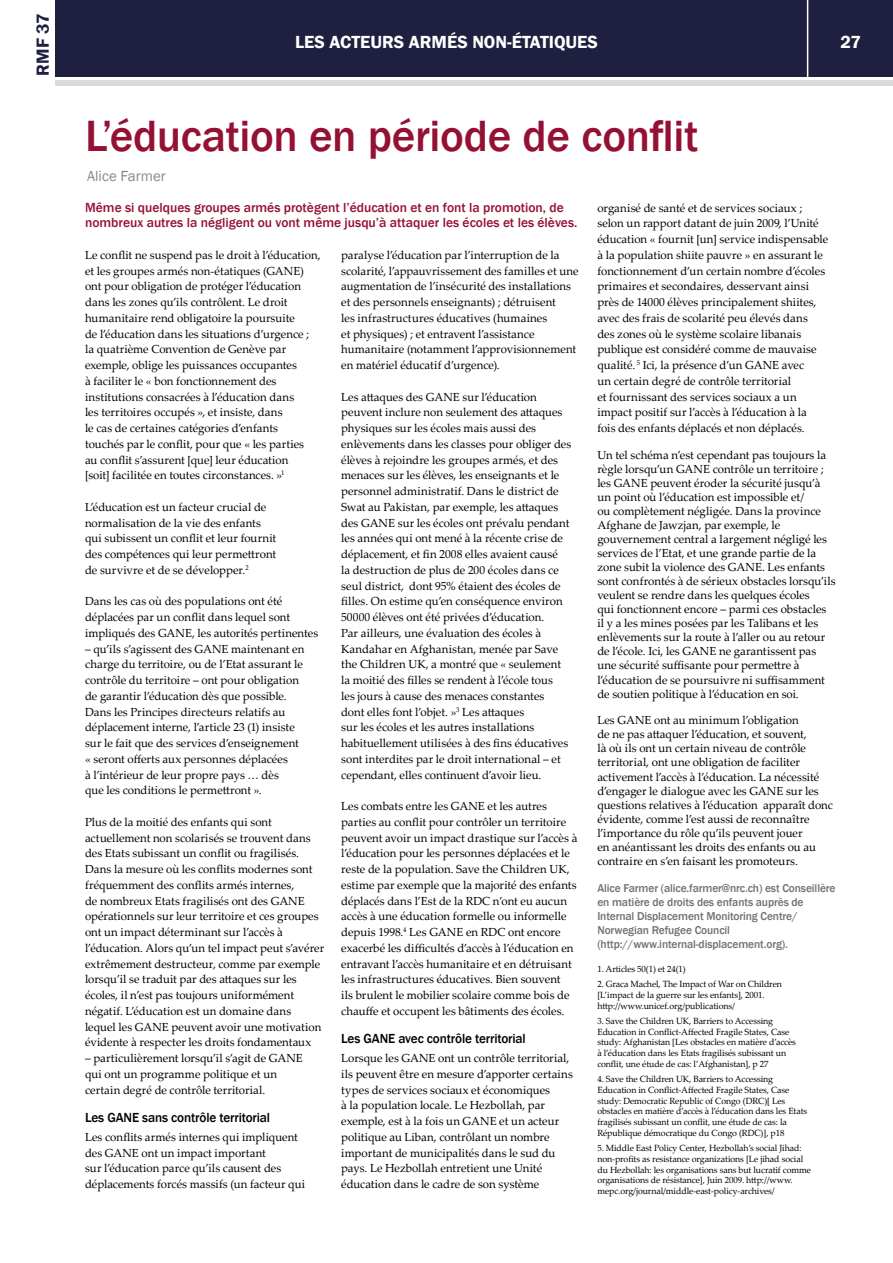
<style>
.page{position:relative;width:893px;height:1263px;background:#fff}
.page>*{position:absolute;margin:0;border:0;box-sizing:border-box;transform-origin:0 0}
.t1{font:500 45px "Franklin Gothic";letter-spacing:-.01em;color:#951134}
.t2{font:600 18px "Franklin Gothic";color:#fff}
.t3{font:600 18px "Franklin Gothic";color:#1f203f}
.t4{font:15px "Franklin Gothic";color:#87888a}
.t5{font:500 13.5px/15.8px "Franklin Gothic";color:#951134}
.t6{font:500 13.5px "Franklin Gothic";letter-spacing:-.01em;color:#000}
.t7{font:11.7px/15.8px "Palatino Linotype";color:#000}
.t8{font:500 11.7px/14.1px "Franklin Gothic";letter-spacing:-.01em;color:#707172}
.t9{font:9px/10.8px "Palatino Linotype";letter-spacing:-.01em;color:#000}
.s1{font-size:12px}
</style>
<div class="page">
<div style="left:56px;top:0;width:837px;height:77px;background:#1f203f"></div>
<div style="left:56px;top:80px;width:837px;height:5px;background:#d9dadb"></div>
<hr style="left:807px;top:0;width:1px;height:78px;background:#fff">
<h2 class="t3" style="left:32px;top:76px;width:64px;rotate:-90deg">RMF 37</h2>
<h2 class="t2" style="left:295px;top:31px;width:304px">LES ACTEURS ARMÉS NON-ÉTATIQUES</h2>
<h2 class="t2" style="left:840px;top:31px;width:22px">27</h2>
<h1 class="t1" style="left:85px;top:108px;width:615px">L’éducation en période de conflit</h1>
<p class="t4" style="left:87px;top:167px;width:80px">Alice Farmer</p>
<p class="t5" style="left:85px;top:199px;width:494px">Même si quelques groupes armés protègent l’éducation et en font la promotion, de nombreux autres la négligent ou vont même jusqu’à attaquer les écoles et les élèves.</p>
<p class="t7" style="left:597px;top:199px;width:233px">organisé de santé et de services sociaux ; selon un rapport datant de juin 2009, l’Unité éducation « fournit [un] service indispensable à la population shiite pauvre » en assurant le fonctionnement d’un certain nombre d’écoles primaires et secondaires, desservant ainsi près de 14000 élèves principalement shiites, avec des frais de scolarité peu élevés dans<br>des zones où le système scolaire libanais publique est considéré comme de mauvaise qualité. <sup>5</sup> Ici, la présence d’un GANE avec<br>un certain degré de contrôle territorial<br>et fournissant des services sociaux a un impact positif sur l’accès à l’éducation à la<br>fois des enfants déplacés et non déplacés.</p>
<p class="t7" style="left:597px;top:447px;width:240px;line-height:14.1px">Un tel schéma n’est cependant pas toujours la règle lorsqu’un GANE contrôle un territoire ; les GANE peuvent éroder la sécurité jusqu’à un point où l’éducation est impossible et/<br>ou complètement négligée. Dans la province Afghane de Jawzjan, par exemple, le gouvernement central a largement négligé les services de l’Etat, et une grande partie de la zone subit la violence des GANE. Les enfants sont confrontés à de sérieux obstacles lorsqu’ils veulent se rendre dans les quelques écoles<br>qui fonctionnent encore – parmi ces obstacles il y a les mines posées par les Talibans et les enlèvements sur la route à l’aller ou au retour de l’école. Ici, les GANE ne garantissent pas une sécurité suffisante pour permettre à l’éducation de se poursuivre ni suffisamment de soutien politique à l’éducation en soi.</p>
<p class="t7" style="left:597px;top:713px;width:237px;line-height:14.1px">Les GANE ont au minimum l’obligation<br>de ne pas attaquer l’éducation, et souvent,<br>là où ils ont un certain niveau de contrôle territorial, ont une obligation de faciliter activement l’accès à l’éducation. La nécessité d’engager le dialogue avec les GANE sur les questions relatives à l’éducation apparaît donc évidente, comme l’est aussi de reconnaître l’importance du rôle qu’ils peuvent jouer<br>en anéantissant les droits des enfants ou au contraire en s’en faisant les promoteurs.</p>
<p class="t8" style="left:597px;top:881px;width:240px">Alice Farmer (alice.farmer@nrc.ch) est Conseillère en matière de droits des enfants auprès de Internal Displacement Monitoring Centre/ Norwegian Refugee Council (http://www.internal-displacement.org).</p>
<p class="t9" style="left:597px;top:963px;width:90px">1. Articles 50(1) et 24(1)</p>
<p class="t9" style="left:597px;top:978px;width:186px">2. Graca Machel, The Impact of War on Children [L’impact de la guerre sur les enfants], 2001. http://www.unicef.org/publications/</p>
<p class="t9" style="left:597px;top:1015px;width:200px">3. Save the Children UK, Barriers to Accessing Education in Conflict-Affected Fragile States, Case study: Afghanistan [Les obstacles en matière d’accès à l’éducation dans les Etats fragilisés subissant un conflit, une étude de cas: l’Afghanistan], p 27</p>
<p class="t9" style="left:597px;top:1073px;width:211px">4. Save the Children UK, Barriers to Accessing Education in Conflict-Affected Fragile States, Case study: Democratic Republic of Congo (DRC)[ Les obstacles en matière d’accès à l’éducation dans les Etats fragilisés subissant un conflit, une étude de cas: la République démocratique du Congo (RDC)], p18</p>
<p class="t9" style="left:597px;top:1142px;width:215px">5. Middle East Policy Center, Hezbollah’s social Jihad: non-profits as resistance organizations [Le jihad social du Hezbollah: les organisations sans but lucratif comme organisations de résistance], Juin 2009. http://www. mepc.org/journal/middle-east-policy-archives/</p>
<p class="t7" style="left:341px;top:246px;width:239px">paralyse l’éducation par l’interruption de la scolarité, l’appauvrissement des familles et une augmentation de l’insécurité des installations et des personnels enseignants) ; détruisent<br>les infrastructures éducatives (humaines<br>et physiques) ; et entravent l’assistance humanitaire (notamment l’approvisionnement en matériel éducatif d’urgence).</p>
<p class="t7" style="left:341px;top:388px;width:232px">Les attaques des GANE sur l’éducation peuvent inclure non seulement des attaques physiques sur les écoles mais aussi des enlèvements dans les classes pour obliger des élèves à rejoindre les groupes armés, et des menaces sur les élèves, les enseignants et le personnel administratif. Dans le district de Swat au Pakistan, par exemple, les attaques des GANE sur les écoles ont prévalu pendant les années qui ont mené à la récente crise de déplacement, et fin 2008 elles avaient causé<br>la destruction de plus de 200 écoles dans ce seul district, dont 95% étaient des écoles de filles. On estime qu’en conséquence environ 50000 élèves ont été privées d’éducation.<br>Par ailleurs, une évaluation des écoles à Kandahar en Afghanistan, menée par Save the Children UK, a montré que « seulement la moitié des filles se rendent à l’école tous<br>les jours à cause des menaces constantes<br>dont elles font l’objet. »<sup>3</sup> Les attaques<br>sur les écoles et les autres installations habituellement utilisées à des fins éducatives sont interdites par le droit international – et cependant, elles continuent d’avoir lieu.</p>
<p class="t7" style="left:341px;top:798px;width:238px">Les combats entre les GANE et les autres parties au conflit pour contrôler un territoire peuvent avoir un impact drastique sur l’accès à l’éducation pour les personnes déplacées et le reste de la population. Save the Children UK, estime par exemple que la majorité des enfants déplacés dans l’Est de la RDC n’ont eu aucun accès à une éducation formelle ou informelle depuis 1998.<sup>4</sup> Les GANE en RDC ont encore exacerbé les difficultés d’accès à l’éducation en entravant l’accès humanitaire et en détruisant les infrastructures éducatives. Bien souvent<br>ils brulent le mobilier scolaire comme bois de chauffe et occupent les bâtiments des écoles<span class="s1">.</span></p>
<p class="t6" style="left:341px;top:1030px;width:186px">Les GANE avec contrôle territorial</p>
<p class="t7" style="left:341px;top:1050px;width:233px">Lorsque les GANE ont un contrôle territorial, ils peuvent être en mesure d’apporter certains types de services sociaux et économiques<br>à la population locale. Le Hezbollah, par exemple, est à la fois un GANE et un acteur politique au Liban, contrôlant un nombre important de municipalités dans le sud du pays. Le Hezbollah entretient une Unité éducation dans le cadre de son système</p>
<p class="t7" style="left:85px;top:246px;width:237px">Le conflit ne suspend pas le droit à l’éducation, et les groupes armés non-étatiques (GANE) ont pour obligation de protéger l’éducation dans les zones qu’ils contrôlent. Le droit humanitaire rend obligatoire la poursuite<br>de l’éducation dans les situations d’urgence ; la quatrième Convention de Genève par exemple, oblige les puissances occupantes<br>à faciliter le « bon fonctionnement des institutions consacrées à l’éducation dans<br>les territoires occupés », et insiste, dans<br>le cas de certaines catégories d’enfants<br>touchés par le conflit, pour que « les parties<br>au conflit s’assurent [que] leur éducation<br>[soit] facilitée en toutes circonstances. »<sup>1</sup></p>
<p class="t7" style="left:85px;top:498px;width:193px">L’éducation est un facteur crucial de normalisation de la vie des enfants qui subissent un conflit et leur fournit des compétences qui leur permettront de survivre et de se développer.<sup>2</sup></p>
<p class="t7" style="left:85px;top:593px;width:235px">Dans les cas où des populations ont été déplacées par un conflit dans lequel sont impliqués des GANE, les autorités pertinentes</p>
<p class="t7" style="left:85px;top:640px;width:221px">– qu’ils s’agissent des GANE maintenant en charge du territoire, ou de l’Etat assurant le contrôle du territoire – ont pour obligation de garantir l’éducation dès que possible.<br>Dans les Principes directeurs relatifs au déplacement interne, l’article 23 (1) insiste sur le fait que des services d’enseignement « seront offerts aux personnes déplacées<br>à l’intérieur de leur propre pays … dès<br>que les conditions le permettront ».</p>
<p class="t7" style="left:85px;top:813px;width:241px">Plus de la moitié des enfants qui sont actuellement non scolarisés se trouvent dans des Etats subissant un conflit ou fragilisés.<br>Dans la mesure où les conflits modernes sont fréquemment des conflits armés internes,<br>de nombreux Etats fragilisés ont des GANE opérationnels sur leur territoire et ces groupes ont un impact déterminant sur l’accès à l’éducation. Alors qu’un tel impact peut s’avérer extrêmement destructeur, comme par exemple lorsqu’il se traduit par des attaques sur les écoles, il n’est pas toujours uniformément négatif. L’éducation est un domaine dans lequel les GANE peuvent avoir une motivation évidente à respecter les droits fondamentaux</p>
<p class="t7" style="left:85px;top:1050px;width:219px">– particulièrement lorsqu’il s’agit de GANE qui ont un programme politique et un certain degré de contrôle territorial.</p>
<p class="t6" style="left:85px;top:1109px;width:187px">Les GANE sans contrôle territorial</p>
<p class="t7" style="left:85px;top:1128px;width:222px">Les conflits armés internes qui impliquent des GANE ont un impact important<br>sur l’éducation parce qu’ils causent des déplacements forcés massifs (un facteur qui</p>
</div>
